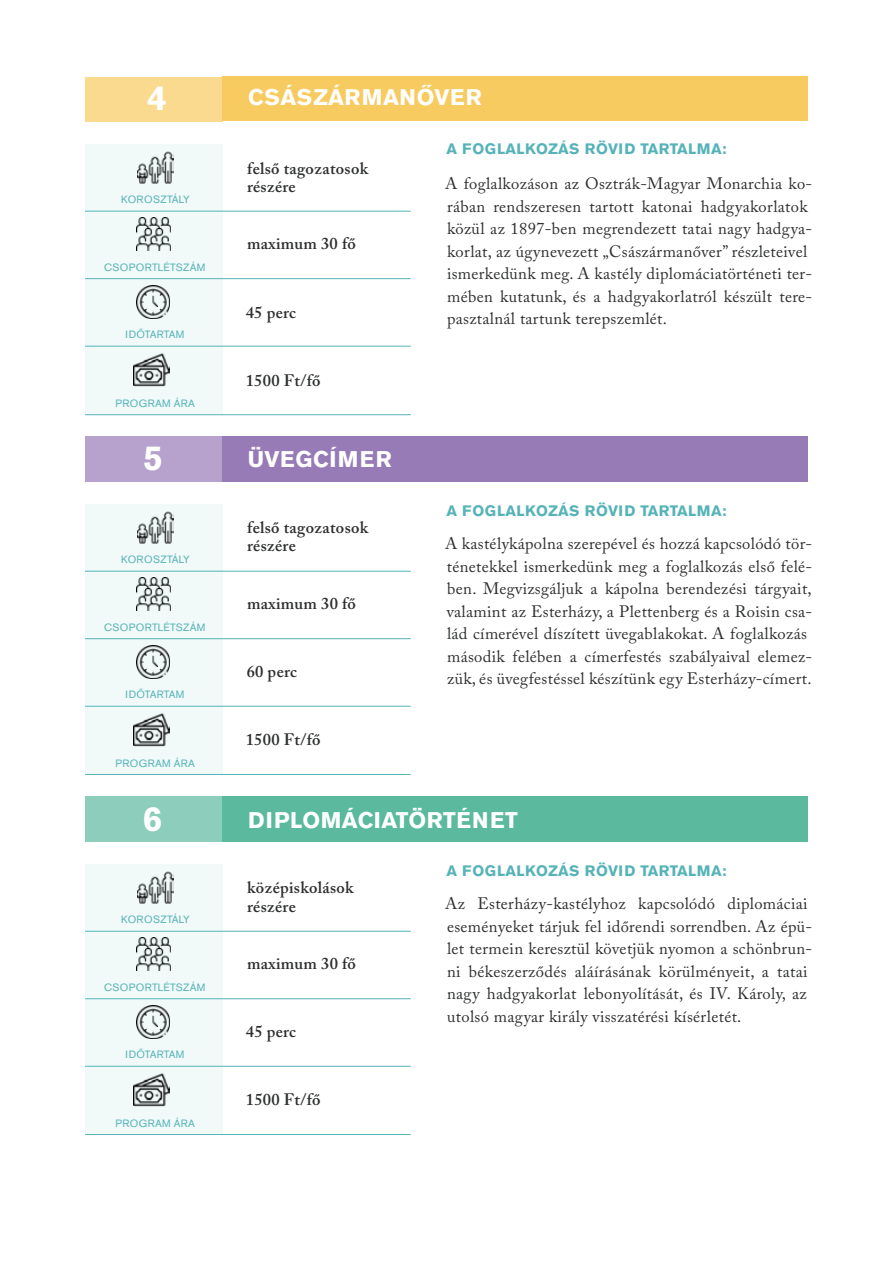
<style>
.page{position:relative;width:893px;height:1263px;background:#fff}
.page>*{position:absolute;margin:0;border:0;box-sizing:border-box;transform-origin:0 0}
.t1{font:700 34.5px "Akzidenz Grotesk Pro";color:#fff}
.t2{font:700 22.5px "Akzidenz Grotesk Pro";letter-spacing:.02em;color:#fff}
.t3{font:700 22.5px "Akzidenz Grotesk Pro";letter-spacing:.04em;color:#fff}
.t4{font:16.5px/22.5px "Adobe Caslon Pro";letter-spacing:.02em;color:#2e2f2f}
.t5{font:600 16.5px/18.5px "Adobe Caslon Pro";letter-spacing:.02em;color:#2e2f2f}
.t6{font:700 15px "Akzidenz Grotesk Pro";letter-spacing:.03em;color:#56b3b8}
.t7{font:10.5px "Akzidenz Grotesk Pro";letter-spacing:.02em;color:#56b3b8}
</style>
<div class="page">
<div style="left:85px;top:144px;width:137px;height:270px;background:#f1f9f9"></div>
<div style="left:85px;top:504px;width:137px;height:270px;background:#f1f9f9"></div>
<div style="left:85px;top:864px;width:137px;height:270px;background:#f1f9f9"></div>
<div style="left:222px;top:76px;width:586px;height:45px;background:#f7cb5f"></div>
<div style="left:222px;top:436px;width:586px;height:46px;background:#977bb7"></div>
<div style="left:222px;top:796px;width:586px;height:46px;background:#5bba9e"></div>
<div style="left:85px;top:77px;width:137px;height:45px;background:#f9da8f"></div>
<div style="left:85px;top:436px;width:137px;height:46px;background:#b6a2cc"></div>
<div style="left:85px;top:796px;width:137px;height:46px;background:#8ccebb"></div>
<img style="left:138px;top:151px;width:36px;height:33px">
<img style="left:138px;top:511px;width:36px;height:33px">
<img style="left:138px;top:871px;width:36px;height:33px">
<img style="left:137px;top:218px;width:33px;height:33px">
<img style="left:137px;top:578px;width:33px;height:33px">
<img style="left:137px;top:938px;width:33px;height:33px">
<img style="left:136px;top:285px;width:33px;height:33px">
<img style="left:136px;top:645px;width:33px;height:33px">
<img style="left:136px;top:1005px;width:33px;height:33px">
<img style="left:134px;top:353px;width:35px;height:34px">
<img style="left:134px;top:713px;width:35px;height:34px">
<img style="left:134px;top:1073px;width:35px;height:34px">
<hr style="left:85px;top:211px;width:326px;height:1px;background:#56b3b8">
<hr style="left:85px;top:571px;width:326px;height:1px;background:#56b3b8">
<hr style="left:85px;top:931px;width:326px;height:1px;background:#56b3b8">
<hr style="left:85px;top:278px;width:326px;height:1px;background:#56b3b8">
<hr style="left:85px;top:638px;width:326px;height:1px;background:#56b3b8">
<hr style="left:85px;top:998px;width:326px;height:1px;background:#56b3b8">
<hr style="left:85px;top:346px;width:326px;height:1px;background:#56b3b8">
<hr style="left:85px;top:706px;width:326px;height:1px;background:#56b3b8">
<hr style="left:85px;top:1066px;width:326px;height:1px;background:#56b3b8">
<hr style="left:85px;top:774px;width:326px;height:1px;background:#56b3b8">
<hr style="left:85px;top:1134px;width:326px;height:1px;background:#56b3b8">
<hr style="left:85px;top:414px;width:326px;height:1px;background:#56b3b8">
<h1 class="t1" style="left:147px;top:76px;width:21px">4</h1>
<p class="t7" style="left:121px;top:192px;width:70px">KOROSZTÁLY</p>
<p class="t7" style="left:104px;top:260px;width:103px">CSOPORTLÉTSZÁM</p>
<p class="t7" style="left:126px;top:327px;width:60px">IDŐTARTAM</p>
<p class="t7" style="left:115px;top:397px;width:81px">PROGRAM ÁRA</p>
<h1 class="t1" style="left:143px;top:436px;width:21px">5</h1>
<p class="t7" style="left:121px;top:552px;width:70px">KOROSZTÁLY</p>
<p class="t7" style="left:104px;top:620px;width:103px">CSOPORTLÉTSZÁM</p>
<p class="t7" style="left:126px;top:687px;width:60px">IDŐTARTAM</p>
<p class="t7" style="left:115px;top:757px;width:81px">PROGRAM ÁRA</p>
<h1 class="t1" style="left:143px;top:797px;width:21px">6</h1>
<p class="t7" style="left:121px;top:912px;width:70px">KOROSZTÁLY</p>
<p class="t7" style="left:104px;top:980px;width:103px">CSOPORTLÉTSZÁM</p>
<p class="t7" style="left:126px;top:1047px;width:60px">IDŐTARTAM</p>
<p class="t7" style="left:115px;top:1117px;width:81px">PROGRAM ÁRA</p>
<h2 class="t2" style="left:248px;top:83px;width:235px">CSÁSZÁRMANŐVER</h2>
<p class="t5" style="left:247px;top:159px;width:123px">felső tagozatosok részére</p>
<p class="t5" style="left:247px;top:234px;width:110px">maximum 30 fő</p>
<p class="t5" style="left:246px;top:303px;width:52px">45 perc</p>
<p class="t5" style="left:246px;top:371px;width:76px">1500 Ft/fő</p>
<h2 class="t3" style="left:248px;top:444px;width:146px">ÜVEGCÍMER</h2>
<p class="t5" style="left:247px;top:518px;width:123px">felső tagozatosok részére</p>
<p class="t5" style="left:247px;top:594px;width:110px">maximum 30 fő</p>
<p class="t5" style="left:247px;top:662px;width:52px">60 perc</p>
<p class="t5" style="left:246px;top:730px;width:76px">1500 Ft/fő</p>
<p class="t6" style="left:446px;top:139px;width:281px">A FOGLALKOZÁS RÖVID TARTALMA:</p>
<p class="t4" style="left:445px;top:172px;width:369px">A foglalkozáson az Osztrák-Magyar Monarchia ko&shy;rában rendszeresen tartott katonai hadgyakorlatok közül az 1897-ben megrendezett tatai nagy hadgya&shy;korlat, az úgynevezett „Császármanőver” részleteivel ismerkedünk meg. A kastély diplomáciatörténeti ter&shy;mében kutatunk, és a hadgyakorlatról készült tere&shy;pasztalnál tartunk terepszemlét.</p>
<p class="t6" style="left:446px;top:501px;width:281px">A FOGLALKOZÁS RÖVID TARTALMA:</p>
<p class="t4" style="left:445px;top:532px;width:369px">A kastélykápolna szerepével és hozzá kapcsolódó tör&shy;ténetekkel ismerkedünk meg a foglalkozás első felé&shy;ben. Megvizsgáljuk a kápolna berendezési tárgyait, valamint az Esterházy, a Plettenberg és a Roisin csa&shy;lád címerével díszített üvegablakokat. A foglalkozás második felében a címerfestés szabályaival elemez&shy;zük, és üvegfestéssel készítünk egy Esterházy-címert.</p>
<h2 class="t2" style="left:248px;top:805px;width:271px">DIPLOMÁCIATÖRTÉNET</h2>
<p class="t5" style="left:247px;top:878px;width:108px">középiskolások részére</p>
<p class="t5" style="left:247px;top:954px;width:110px">maximum 30 fő</p>
<p class="t5" style="left:246px;top:1022px;width:52px">45 perc</p>
<p class="t5" style="left:246px;top:1090px;width:76px">1500 Ft/fő</p>
<p class="t6" style="left:446px;top:861px;width:281px">A FOGLALKOZÁS RÖVID TARTALMA:</p>
<p class="t4" style="left:445px;top:892px;width:369px">Az Esterházy-kastélyhoz kapcsolódó diplomáciai eseményeket tárjuk fel időrendi sorrendben. Az épü&shy;let termein keresztül követjük nyomon a schönbrun&shy;ni békeszerződés aláírásának körülményeit, a tatai nagy hadgyakorlat lebonyolítását, és IV. Károly, az utolsó magyar király visszatérési kísérletét.</p>
</div>
